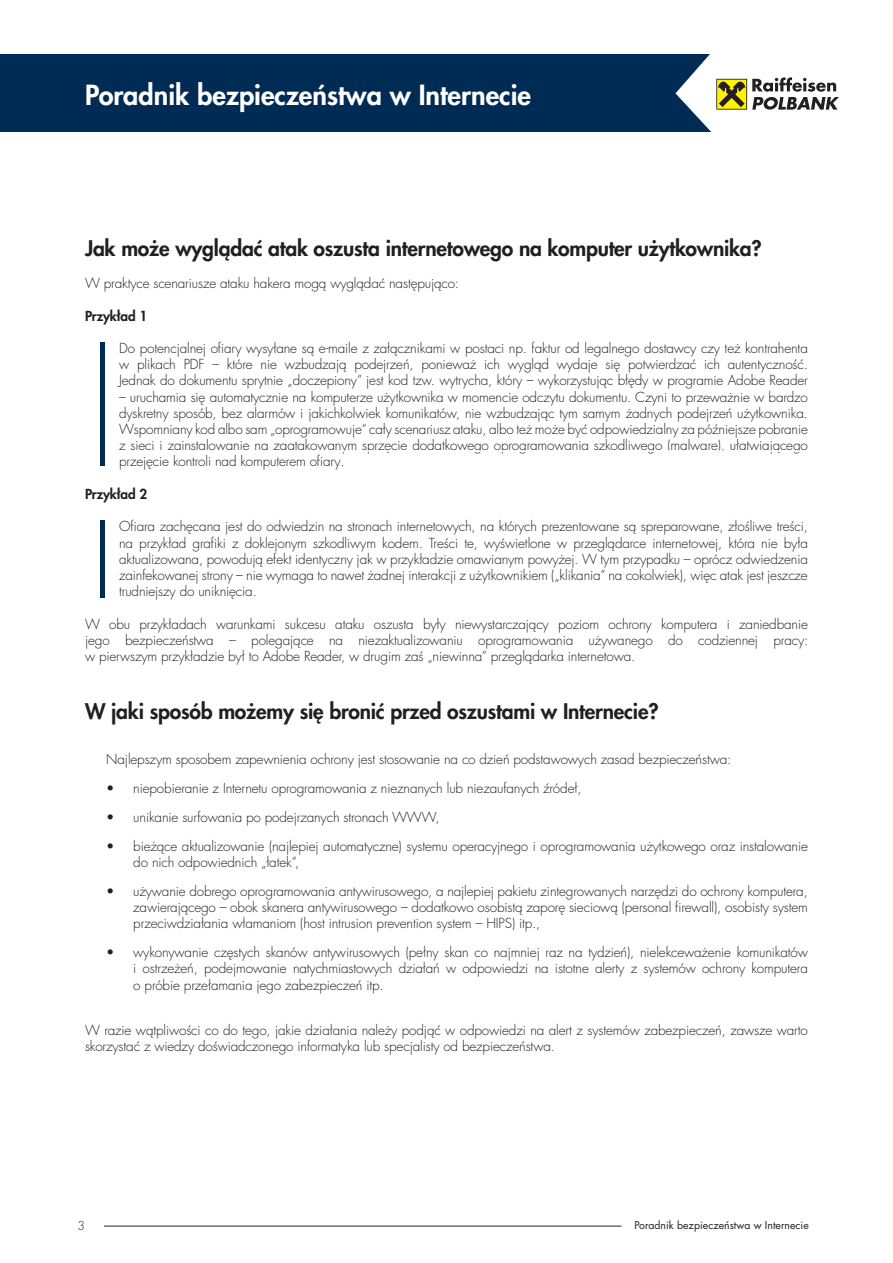
<style>
.page{position:relative;width:893px;height:1263px;background:#fff}
.page>*{position:absolute;margin:0;border:0;box-sizing:border-box;transform-origin:0 0}
.t1{font:800 27px "Futura LT Pro";color:#fff}
.t2{font:800 21px "Futura LT Pro";letter-spacing:-.01em;color:#231f20}
.t3{font:300 13.5px/16.2px "Futura LT Pro";letter-spacing:-.01em;color:#231f20;text-align:justify}
.t4{font:800 13.5px "Futura LT Pro";letter-spacing:-.01em;color:#231f20}
.t5{font:300 12px "Futura LT Pro";color:#231f20}
.t6{font:10.5px "Futura LT Pro";color:#231f20}
</style>
<div class="page">
<hr style="left:104px;top:1226px;width:517px;height:1px;background:#231f20">
<div style="left:0;top:55px;width:893px;height:77px;background:#002b54"></div>
<hr style="left:100px;top:342px;width:4px;height:124px;background:#002b54">
<hr style="left:100px;top:520px;width:4px;height:77px;background:#002b54">
<svg style="left:676px;top:54px;width:217px;height:78px"></svg>
<svg style="left:716px;top:79px;width:31px;height:31px"></svg>
<div style="left:717px;top:80px;width:29px;height:29px;background:#fff200"></div>
<svg style="left:718px;top:81px;width:27px;height:26px"></svg>
<svg style="left:752px;top:77px;width:87px;height:33px"></svg>
<h1 class="t1" style="left:85px;top:74px;width:447px">Poradnik bezpieczeństwa w Internecie</h1>
<h2 class="t2" style="left:85px;top:232px;width:678px">Jak może wyglądać atak oszusta internetowego na komputer użytkownika?</h2>
<p class="t3" style="left:85px;top:275px;width:376px">W praktyce scenariusze ataku hakera mogą wyglądać następująco:</p>
<p class="t4" style="left:85px;top:305px;width:64px">Przykład 1</p>
<p class="t3" style="left:119px;top:340px;width:690px">Do potencjalnej ofiary wysyłane są e-maile z załącznikami w postaci np. faktur od legalnego dostawcy czy też kontrahenta w plikach PDF – które nie wzbudzają podejrzeń, ponieważ ich wygląd wydaje się potwierdzać ich autentyczność.<br>Jednak do dokumentu sprytnie „doczepiony” jest kod tzw. wytrycha, który – wykorzystując błędy w programie Adobe Reader</p>
<p class="t3" style="left:119px;top:389px;width:690px">– uruchamia się automatycznie na komputerze użytkownika w momencie odczytu dokumentu. Czyni to przeważnie w bardzo dyskretny sposób, bez alarmów i jakichkolwiek komunikatów, nie wzbudzając tym samym żadnych podejrzeń użytkownika.<br>Wspomniany kod albo sam „oprogramowuje“ cały scenariusz ataku, albo też może być odpowiedzialny za późniejsze pobranie z sieci i zainstalowanie na zaatakowanym sprzęcie dodatkowego oprogramowania szkodliwego (malware), ułatwiającego przejęcie kontroli nad komputerem ofiary.</p>
<p class="t4" style="left:85px;top:484px;width:64px">Przykład 2</p>
<p class="t3" style="left:119px;top:518px;width:690px">Ofiara zachęcana jest do odwiedzin na stronach internetowych, na których prezentowane są spreparowane, złośliwe treści, na przykład grafiki z doklejonym szkodliwym kodem. Treści te, wyświetlone w przeglądarce internetowej, która nie była aktualizowana, powodują efekt identyczny jak w przykładzie omawianym powyżej. W tym przypadku – oprócz odwiedzenia zainfekowanej strony – nie wymaga to nawet żadnej interakcji z użytkownikiem („klikania” na cokolwiek), więc atak jest jeszcze trudniejszy do uniknięcia.</p>
<p class="t3" style="left:85px;top:615px;width:725px">W obu przykładach warunkami sukcesu ataku oszusta były niewystarczający poziom ochrony komputera i zaniedbanie jego bezpieczeństwa – polegające na niezaktualizowaniu oprogramowania używanego do codziennej pracy: w pierwszym przykładzie był to Adobe Reader, w drugim zaś „niewinna” przeglądarka internetowa.</p>
<h2 class="t2" style="left:85px;top:695px;width:575px">W jaki sposób możemy się bronić przed oszustami w Internecie?</h2>
<p class="t3" style="left:106px;top:751px;width:626px">Najlepszym sposobem zapewnienia ochrony jest stosowanie na co dzień podstawowych zasad bezpieczeństwa:</p>
<p class="t3" style="left:106px;top:780px;width:477px">• niepobieranie z Internetu oprogramowania z nieznanych lub niezaufanych źródeł,</p>
<p class="t3" style="left:106px;top:809px;width:335px">• unikanie surfowania po podejrzanych stronach WWW,</p>
<p class="t3" style="left:133px;top:838px;width:676px;text-indent:-27px">• bieżące aktualizowanie (najlepiej automatyczne) systemu operacyjnego i oprogramowania użytkowego oraz instalowanie do nich odpowiednich „łatek”,</p>
<p class="t3" style="left:133px;top:883px;width:676px;text-indent:-27px">• używanie dobrego oprogramowania antywirusowego, a najlepiej pakietu zintegrowanych narzędzi do ochrony komputera, zawierającego – obok skanera antywirusowego – dodatkowo osobistą zaporę sieciową (personal firewall), osobisty system przeciwdziałania włamaniom (host intrusion prevention system – HIPS) itp.,</p>
<p class="t3" style="left:133px;top:944px;width:676px;text-indent:-27px">• wykonywanie częstych skanów antywirusowych (pełny skan co najmniej raz na tydzień), nielekceważenie komunikatów i ostrzeżeń, podejmowanie natychmiastowych działań w odpowiedzi na istotne alerty z systemów ochrony komputera o próbie przełamania jego zabezpieczeń itp.</p>
<p class="t3" style="left:85px;top:1022px;width:724px">W razie wątpliwości co do tego, jakie działania należy podjąć w odpowiedzi na alert z systemów zabezpieczeń, zawsze warto skorzystać z wiedzy doświadczonego informatyka lub specjalisty od bezpieczeństwa.</p>
<p class="t5" style="left:78px;top:1217px;width:9px">3</p>
<p class="t6" style="left:634px;top:1218px;width:176px">Poradnik bezpieczeństwa w Internecie</p>
</div>
